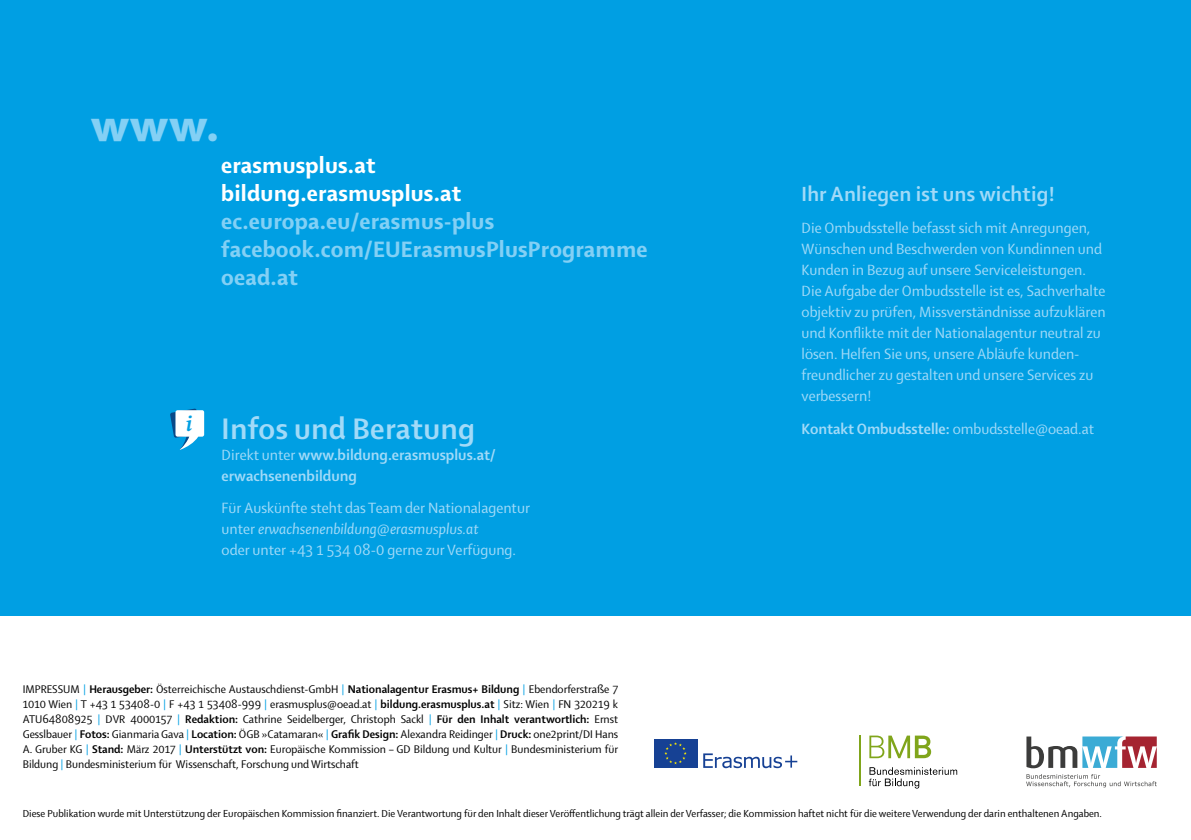
<style>
.page{position:relative;width:1191px;height:840px;background:#fff}
.page>*{position:absolute;margin:0;border:0;box-sizing:border-box;transform-origin:0 0}
.t1{font:800 48px "Shaker 2";color:#83d0f5}
.t2{font:700 32px "Shaker 2";letter-spacing:.01em;color:#a1daf8}
.t3{font:800 24px/28px "Shaker 2";letter-spacing:.01em;color:#83d0f5}
.t4{font:800 24px/28px "Shaker 2";letter-spacing:.01em;color:#fff}
.t5{font:700 22px "Shaker 2";letter-spacing:.01em;color:#a1daf8}
.t6{font:16px/21px "Shaker 2";color:#a1daf8}
.t7{font:700 16px/21px "Shaker 2";color:#a1daf8}
.t8{font:12px/15px "Shaker 2";color:#000;text-align:justify}
.t9{font:11px "Shaker 2";color:#000}
.s1{font-weight:400}
.s2{font-style:italic}
.s3{color:#009fe3}
.s4{font-weight:700}
</style>
<div class="page">
<div style="left:0;top:0;width:1191px;height:615px;background:#009fe3"></div>
<svg style="left:170px;top:408px;width:34px;height:41px"></svg>
<svg style="left:1026px;top:736px;width:130px;height:31px"></svg>
<svg style="left:1026px;top:774px;width:130px;height:13px"></svg>
<svg style="left:703px;top:753px;width:94px;height:14px"></svg>
<div style="left:654px;top:738px;width:43px;height:29px;background:#164194"></div>
<svg style="left:664px;top:742px;width:22px;height:22px"></svg>
<svg style="left:869px;top:735px;width:62px;height:22px"></svg>
<hr style="left:859px;top:735px;width:1px;height:50px;background:#80a51b">
<svg style="left:868px;top:767px;width:89px;height:21px"></svg>
<h1 class="t1" style="left:91px;top:94px;width:130px">www.</h1>
<h3 class="t4" style="left:221px;top:150px;width:242px">erasmusplus.at bildung.erasmusplus.at</h3>
<h3 class="t3" style="left:221px;top:206px;width:428px">ec.europa.eu/erasmus-plus facebook.com/EUErasmusPlusProgramme oead.at</h3>
<h2 class="t2" style="left:185px;top:407px;width:291px"><sup>i</sup> Infos und Beratung</h2>
<h3 class="t7" style="left:222px;top:443px;width:276px"><span class="s1">Direkt unter</span> www.bildung.erasmusplus.at/ erwachsenenbildung</h3>
<h3 class="t6" style="left:222px;top:496px;width:310px">Für Auskünfte steht das Team der Nationalagentur unter <span class="s2">erwachsenenbildung@erasmusplus.at<br></span>oder unter +43 1 534 08-0 gerne zur Verfügung.</h3>
<h3 class="t5" style="left:801px;top:179px;width:255px">Ihr Anliegen ist uns wichtig!</h3>
<p class="t6" style="left:801px;top:217px;width:305px">Die Ombudsstelle befasst sich mit Anregungen, Wünschen und Beschwerden von Kundinnen und Kunden in Bezug auf unsere Serviceleistungen.<br>Die Aufgabe der Ombudsstelle ist es, Sachverhalte objektiv zu prüfen, Missverständnisse aufzuklären und Konflikte mit der Nationalagentur neutral zu lösen. Helfen Sie uns, unsere Abläufe kunden&shy;freundlicher zu gestalten und unsere Services zu verbessern!</p>
<h3 class="t7" style="left:801px;top:417px;width:294px">Kontakt Ombudsstelle: <span class="s1">ombudsstelle@oead.at</span></h3>
<p class="t8" style="left:23px;top:680px;width:597px">IMPRESSUM <span class="s3">|</span> <span class="s4">Herausgeber:</span> Österreichische Austauschdienst-GmbH <span class="s3">|</span> <span class="s4">Nationalagentur Erasmus+ Bildung</span> <span class="s3">|</span> Ebendorferstraße 7<br>1010 Wien <span class="s3">|</span> T +43 1 53408-0 <span class="s3">|</span> F +43 1 53408-999 <span class="s3">|</span> erasmusplus@oead.at <span class="s3">|</span> <span class="s4">bildung.erasmusplus.at</span> <span class="s3">|</span> Sitz: Wien <span class="s3">|</span> FN 320219 k ATU64808925 <span class="s3">|</span> DVR 4000157 <span class="s3">|</span> <span class="s4">Redaktion:</span> Cathrine Seidelberger, Christoph Sackl <span class="s3">|</span> <span class="s4">Für den Inhalt verantwortlich:</span> Ernst Gesslbauer <span class="s3">|</span> <span class="s4">Fotos:</span> Gianmaria Gava <span class="s3">|</span> <span class="s4">Location:</span> ÖGB »Catamaran« <span class="s3">|</span> <span class="s4">Grafik Design:</span> Alexandra Reidinger <span class="s3">|</span> <span class="s4">Druck:</span> one2print/DI Hans A. Gruber KG <span class="s3">|</span> <span class="s4">Stand:</span> März 2017 <span class="s3">|</span> <span class="s4">Unterstützt von:</span> Europäische Kommission – GD Bildung und Kultur <span class="s3">|</span> Bundesministerium für Bildung <span class="s3">|</span> Bundesministerium für Wissenschaft, Forschung und Wirtschaft</p>
<p class="t9" style="left:23px;top:806px;width:1080px">Diese Publikation wurde mit Unterstützung der Europäischen Kommission finanziert. Die Verantwortung für den Inhalt dieser Veröffentlichung trägt allein der Verfasser; die Kommission haftet nicht für die weitere Verwendung der darin enthaltenen Angaben.</p>
</div>
